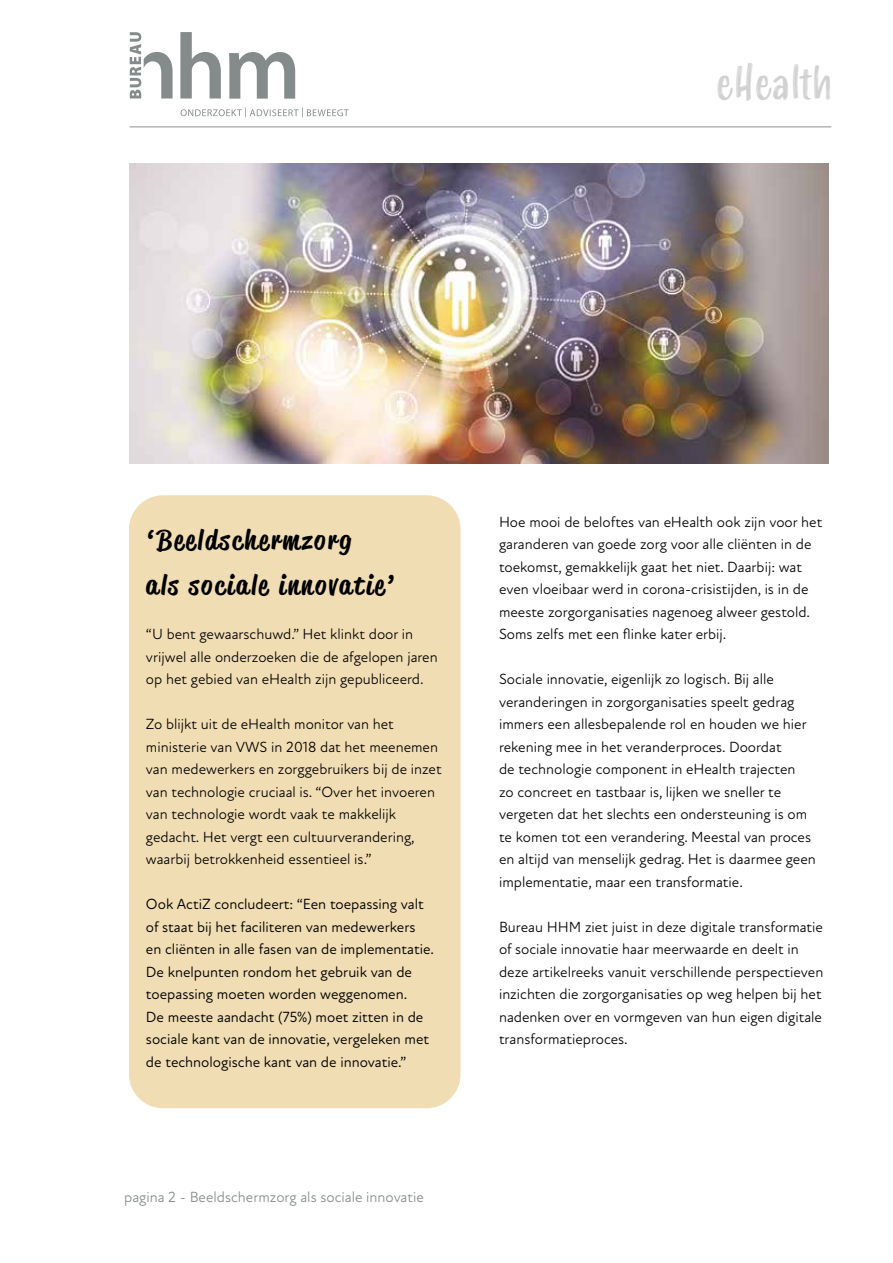
<style>
.page{position:relative;width:893px;height:1263px;background:#fff}
.page>*{position:absolute;margin:0;border:0;box-sizing:border-box;transform-origin:0 0}
.t1{font:45px "Smoothy";color:#d2d1d2}
.t2{font:500 27px/45px "Reklame Script";letter-spacing:.09em;color:#000}
.t3{font:15px/22.5px "Atten Round New";color:#000}
.t4{font:15px/22.5px "Atten Round New";color:#000}
.t5{font:15px "Atten Round New";color:#858b8b}
</style>
<div class="page">
<hr style="left:130px;top:126px;width:701px;height:2px;background:#b1b2b3">
<svg style="left:181px;top:107px;width:168px;height:10px"></svg>
<svg style="left:180px;top:32px;width:41px;height:67px"></svg>
<svg style="left:229px;top:52px;width:66px;height:47px"></svg>
<svg style="left:130px;top:32px;width:43px;height:67px"></svg>
<div style="left:129px;top:495px;width:332px;height:613px;background:#f1ddb4;border-radius:34px"></div>
<img style="left:130px;top:163px;width:698px;height:300px">
<h1 class="t1" style="left:716px;top:50px;width:118px">eHealth</h1>
<h2 class="t2" style="left:146px;top:517px;width:250px">‘Beeldschermzorg<br>als sociale innovatie’</h2>
<p class="t3" style="left:146px;top:623px;width:293px">“U bent gewaarschuwd.” Het klinkt door in vrijwel alle onderzoeken die de afgelopen jaren op het gebied van eHealth zijn gepubliceerd.</p>
<p class="t3" style="left:146px;top:713px;width:297px">Zo blijkt uit de eHealth monitor van het ministerie van VWS in 2018 dat het meenemen van medewerkers en zorggebruikers bij de inzet van technologie cruciaal is. “Over het invoeren van technologie wordt vaak te makkelijk gedacht. Het vergt een cultuurverandering, waarbij betrokkenheid essentieel is.”</p>
<p class="t4" style="left:146px;top:893px;width:290px">Ook ActiZ concludeert: “Een toepassing valt of staat bij het faciliteren van medewerkers en cliënten in alle fasen van de implementatie.<br>De knelpunten rondom het gebruik van de toepassing moeten worden weggenomen.<br>De meeste aandacht (75%) moet zitten in de sociale kant van de innovatie, vergeleken met de technologische kant van de innovatie.”</p>
<p class="t5" style="left:124px;top:1188px;width:301px">pagina 2 - Beeldschermzorg als sociale innovatie</p>
<p class="t3" style="left:499px;top:510px;width:325px">Hoe mooi de beloftes van eHealth ook zijn voor het garanderen van goede zorg voor alle cliënten in de toekomst, gemakkelijk gaat het niet. Daarbij: wat even vloeibaar werd in corona-crisistijden, is in de meeste zorgorganisaties nagenoeg alweer gestold.<br>Soms zelfs met een flinke kater erbij.</p>
<p class="t3" style="left:499px;top:668px;width:318px">Sociale innovatie, eigenlijk zo logisch. Bij alle veranderingen in zorgorganisaties speelt gedrag immers een allesbepalende rol en houden we hier rekening mee in het veranderproces. Doordat<br>de technologie component in eHealth trajecten<br>zo concreet en tastbaar is, lijken we sneller te vergeten dat het slechts een ondersteuning is om te komen tot een verandering. Meestal van proces en altijd van menselijk gedrag. Het is daarmee geen implementatie, maar een transformatie.</p>
<p class="t3" style="left:499px;top:915px;width:326px">Bureau HHM ziet juist in deze digitale transformatie of sociale innovatie haar meerwaarde en deelt in deze artikelreeks vanuit verschillende perspectieven inzichten die zorgorganisaties op weg helpen bij het nadenken over en vormgeven van hun eigen digitale transformatieproces.</p>
</div>
